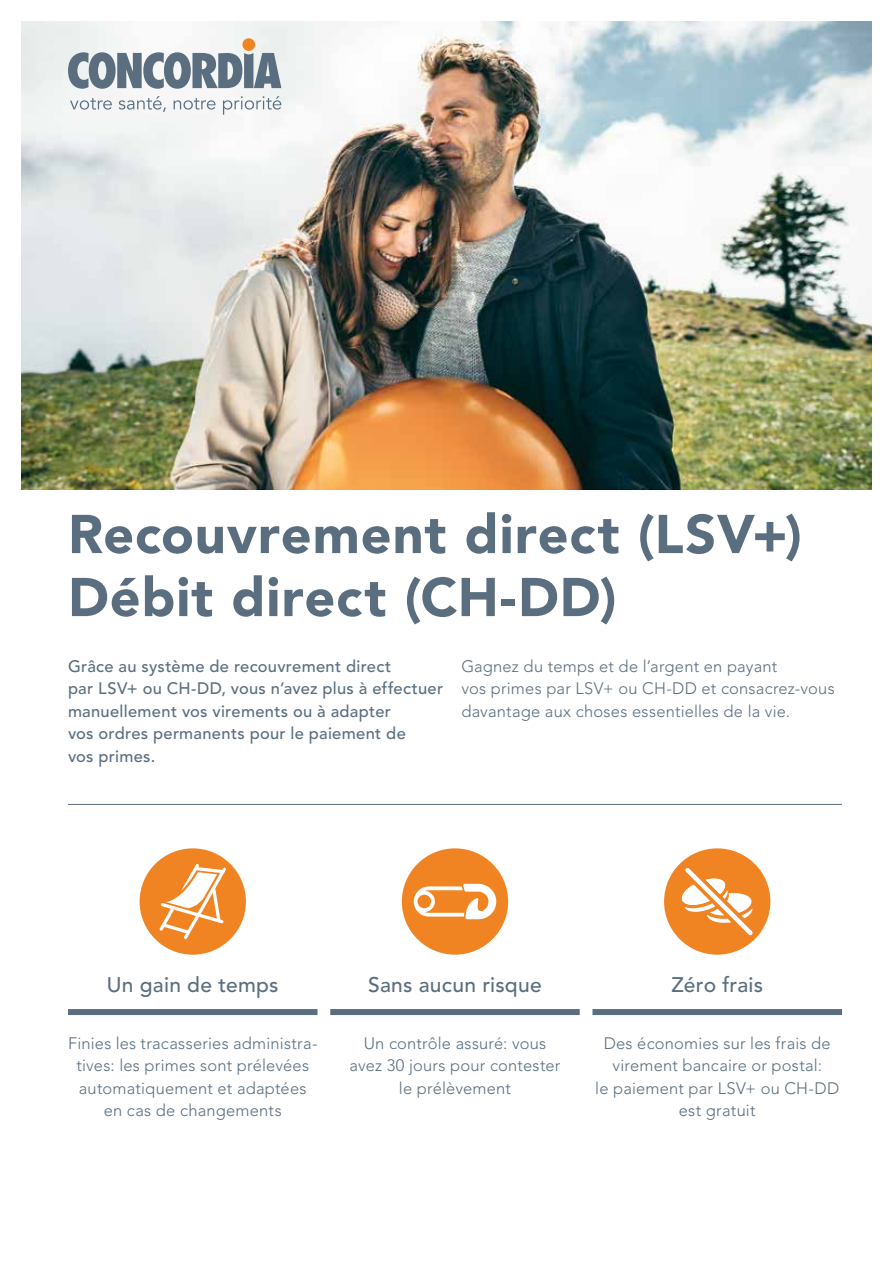
<style>
.page{position:relative;width:893px;height:1263px;background:#fff}
.page>*{position:absolute;margin:0;border:0;box-sizing:border-box;transform-origin:0 0}
.t1{font:900 54px/63px "Avenir";letter-spacing:.015em;color:#5b6e7f}
.t2{font:500 21px "Avenir";letter-spacing:.01em;color:#5b6e7f}
.t3{font:300 16.5px/22.5px "Avenir";letter-spacing:.015em;color:#5b6e7f;text-align:center}
.t4{font:500 16.5px/22.5px "Avenir";letter-spacing:.02em;color:#5b6e7f}
</style>
<div class="page">
<img style="left:21px;top:21px;width:851px;height:468px">
<hr style="left:68px;top:804px;width:774px;height:1px;background:#5b6e7f">
<svg style="left:68px;top:52px;width:213px;height:37px"></svg>
<div style="left:242px;top:38px;width:13px;height:13px;background:#f18422;border-radius:50%"></div>
<svg style="left:119px;top:96px;width:47px;height:16px"></svg>
<svg style="left:174px;top:98px;width:41px;height:12px"></svg>
<svg style="left:223px;top:96px;width:58px;height:19px"></svg>
<svg style="left:70px;top:98px;width:42px;height:12px"></svg>
<div style="left:68px;top:1009px;width:249px;height:6px;background:#5b6e7f"></div>
<div style="left:330px;top:1009px;width:250px;height:6px;background:#5b6e7f"></div>
<div style="left:592px;top:1009px;width:250px;height:6px;background:#5b6e7f"></div>
<div style="left:140px;top:848px;width:106px;height:107px;background:#f18422;border-radius:50%"></div>
<div style="left:402px;top:848px;width:106px;height:107px;background:#f18422;border-radius:50%"></div>
<div style="left:664px;top:848px;width:106px;height:107px;background:#f18422;border-radius:50%"></div>
<svg style="left:159px;top:864px;width:67px;height:75px"></svg>
<svg style="left:414px;top:884px;width:83px;height:35px"></svg>
<svg style="left:681px;top:868px;width:72px;height:67px"></svg>
<h1 class="t1" style="left:68px;top:503px;width:735px">Recouvrement direct (LSV+)<br>Débit direct (CH-DD)</h1>
<p class="t4" style="left:68px;top:655px;width:377px">Grâce au système de recouvrement direct<br>par LSV+ ou CH-DD, vous n’avez plus à effectuer manuellement vos virements ou à adapter<br>vos ordres permanents pour le paiement de<br>vos primes.</p>
<p class="t3" style="left:461px;top:655px;width:375px;text-align:left">Gagnez du temps et de l’argent en payant<br>vos primes par LSV+ ou CH-DD et consacrez-vous davantage aux choses essentielles de la vie.</p>
<p class="t2" style="left:107px;top:973px;width:173px">Un gain de temps</p>
<p class="t3" style="left:68px;top:1032px;width:250px">Finies les tracasseries administra&shy;tives: les primes sont prélevées automatiquement et adaptées en cas de changements</p>
<p class="t2" style="left:368px;top:973px;width:175px">Sans aucun risque</p>
<p class="t3" style="left:349px;top:1032px;width:212px">Un contrôle assuré: vous avez 30 jours pour contester le prélèvement</p>
<p class="t2" style="left:671px;top:973px;width:93px">Zéro frais</p>
<p class="t3" style="left:595px;top:1032px;width:245px">Des économies sur les frais de virement bancaire or postal:<br>le paiement par LSV+ ou CH-DD est gratuit</p>
</div>
